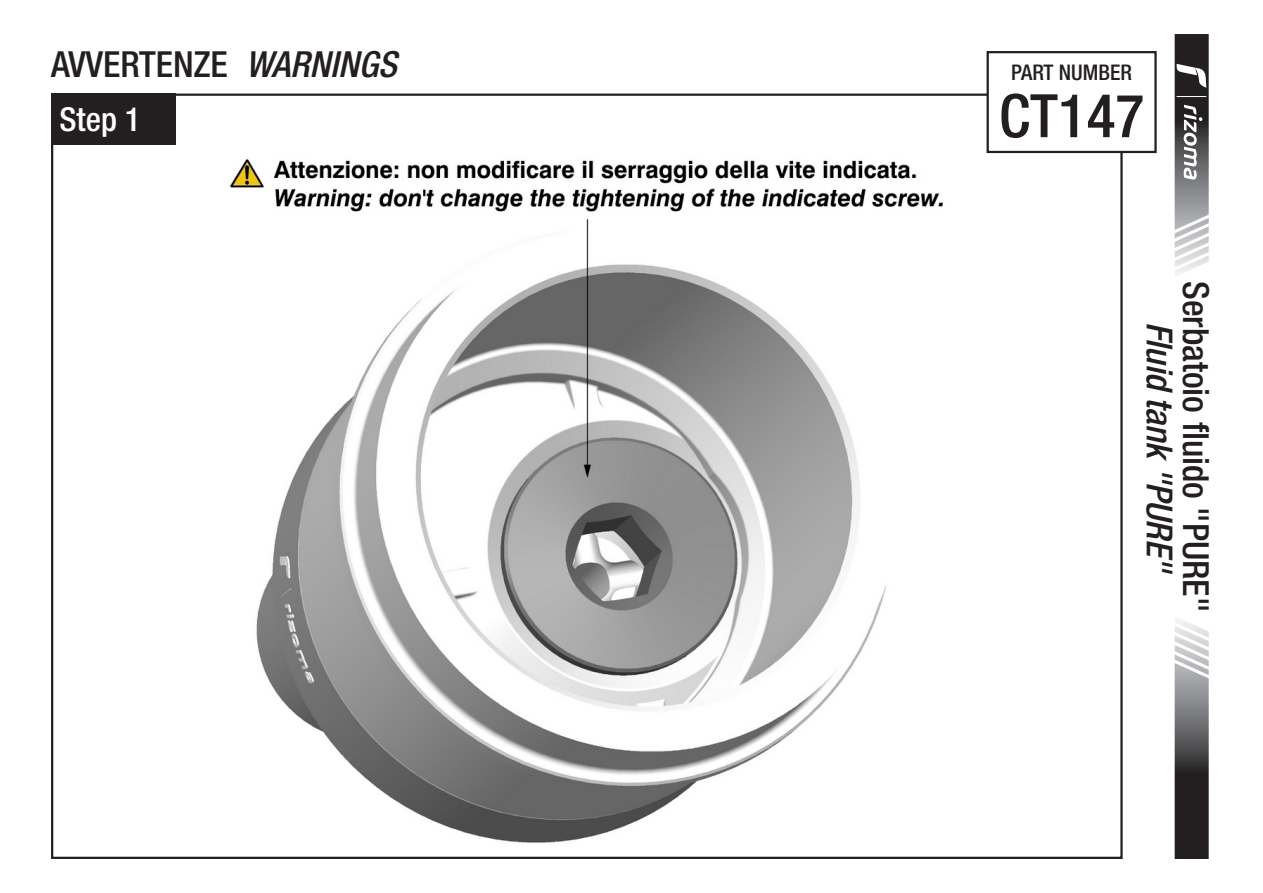
<style>
.page{position:relative;width:1263px;height:893px;background:#fff}
.page>*{position:absolute;margin:0;border:0;box-sizing:border-box;transform-origin:0 0}
.t1{font:500 condensed 60px "Helvetica Neue LT Std";color:#231f20}
.t2{font:500 condensed 36px "Helvetica Neue LT Std";color:#231f20}
.t3{font:italic 500 condensed 36px "Helvetica Neue LT Std";color:#231f20}
.t4{font:500 condensed 33px "Helvetica Neue LT Std";color:#fff}
.t5{font:500 condensed 21.6px "Helvetica Neue LT Std";color:#231f20}
.s1{font-style:italic}
</style>
<div class="page">
<img style="left:230px;top:153px;width:759px;height:690px">
<div style="left:51px;top:94px;width:124px;height:51px;background:#231f20"></div>
<svg style="left:1174px;top:620px;width:35px;height:239px;background:#706f70"></svg>
<svg style="left:1174px;top:34px;width:35px;height:240px"></svg>
<div style="left:986px;top:51px;width:171px;height:102px;border:2px solid #231f20"></div>
<p class="t2" style="left:51px;top:42px;width:347px">AVVERTENZE <span class="s1">WARNINGS</span></p>
<p class="t4" style="left:60px;top:99px;width:83px">Step 1</p>
<p class="t5" style="left:1011px;top:59px;width:122px">PART NUMBER</p>
<h1 class="t1" style="left:999px;top:80px;width:147px">CT147</h1>
<p class="t3" style="left:1181px;top:322px;width:254px;rotate:90deg">Fluid tank "PURE"</p>
<p class="t2" style="left:1217px;top:281px;width:333px;rotate:90deg">Serbatoio fluido "PURE"</p>
</div>
